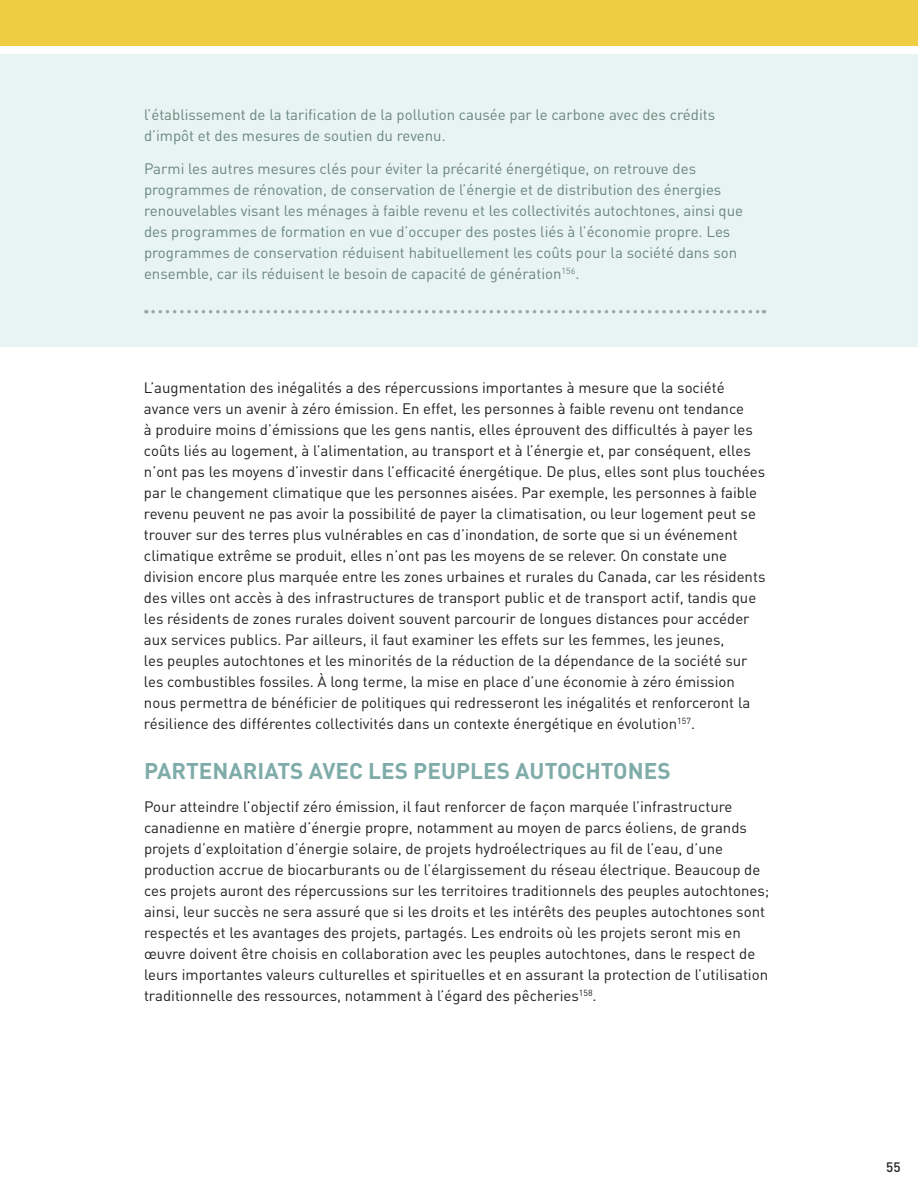
<style>
.page{position:relative;width:918px;height:1188px;background:#fff}
.page>*{position:absolute;margin:0;border:0;box-sizing:border-box;transform-origin:0 0}
.t1{font:700 22.5px "DIN";color:#7faca9}
.t2{font:15px/21px "DIN";color:#231f20}
.t3{font:15px/21px "DIN";color:#6b867b}
.t4{font:500 13.5px "DIN";color:#231f20}
</style>
<div class="page">
<div style="left:1px;top:54px;width:917px;height:292px;background:#e7f4f3"></div>
<div style="left:0;top:0;width:918px;height:45px;background:#eecd45"></div>
<svg style="left:153px;top:310px;width:612px;height:3px"></svg>
<p class="t3" style="left:144px;top:105px;width:573px">l’établissement de la tarification de la pollution causée par le carbone avec des crédits d’impôt et des mesures de soutien du revenu.</p>
<p class="t3" style="left:144px;top:159px;width:601px">Parmi les autres mesures clés pour éviter la précarité énergétique, on retrouve des programmes de rénovation, de conservation de l’énergie et de distribution des énergies renouvelables visant les ménages à faible revenu et les collectivités autochtones, ainsi que des programmes de formation en vue d’occuper des postes liés à l’économie propre. Les programmes de conservation réduisent habituellement les coûts pour la société dans son ensemble, car ils réduisent le besoin de capacité de génération<sup>156</sup>.</p>
<p class="t2" style="left:144px;top:378px;width:623px">L’augmentation des inégalités a des répercussions importantes à mesure que la société avance vers un avenir à zéro émission. En effet, les personnes à faible revenu ont tendance<br>à produire moins d’émissions que les gens nantis, elles éprouvent des difficultés à payer les coûts liés au logement, à l’alimentation, au transport et à l’énergie et, par conséquent, elles n’ont pas les moyens d’investir dans l’efficacité énergétique. De plus, elles sont plus touchées par le changement climatique que les personnes aisées. Par exemple, les personnes à faible revenu peuvent ne pas avoir la possibilité de payer la climatisation, ou leur logement peut se trouver sur des terres plus vulnérables en cas d’inondation, de sorte que si un événement climatique extrême se produit, elles n’ont pas les moyens de se relever. On constate une division encore plus marquée entre les zones urbaines et rurales du Canada, car les résidents des villes ont accès à des infrastructures de transport public et de transport actif, tandis que les résidents de zones rurales doivent souvent parcourir de longues distances pour accéder aux services publics. Par ailleurs, il faut examiner les effets sur les femmes, les jeunes,<br>les peuples autochtones et les minorités de la réduction de la dépendance de la société sur les combustibles fossiles. À long terme, la mise en place d’une économie à zéro émission nous permettra de bénéficier de politiques qui redresseront les inégalités et renforceront la résilience des différentes collectivités dans un contexte énergétique en évolution<sup>157</sup>.</p>
<h1 class="t1" style="left:144px;top:761px;width:528px">PARTENARIATS AVEC LES PEUPLES AUTOCHTONES</h1>
<p class="t2" style="left:144px;top:797px;width:627px">Pour atteindre l’objectif zéro émission, il faut renforcer de façon marquée l’infrastructure canadienne en matière d’énergie propre, notamment au moyen de parcs éoliens, de grands projets d’exploitation d’énergie solaire, de projets hydroélectriques au fil de l’eau, d’une production accrue de biocarburants ou de l’élargissement du réseau électrique. Beaucoup de ces projets auront des répercussions sur les territoires traditionnels des peuples autochtones; ainsi, leur succès ne sera assuré que si les droits et les intérêts des peuples autochtones sont respectés et les avantages des projets, partagés. Les endroits où les projets seront mis en œuvre doivent être choisis en collaboration avec les peuples autochtones, dans le respect de leurs importantes valeurs culturelles et spirituelles et en assurant la protection de l’utilisation traditionnelle des ressources, notamment à l’égard des pêcheries<sup>158</sup>.</p>
<p class="t4" style="left:886px;top:1162px;width:16px">55</p>
</div>
